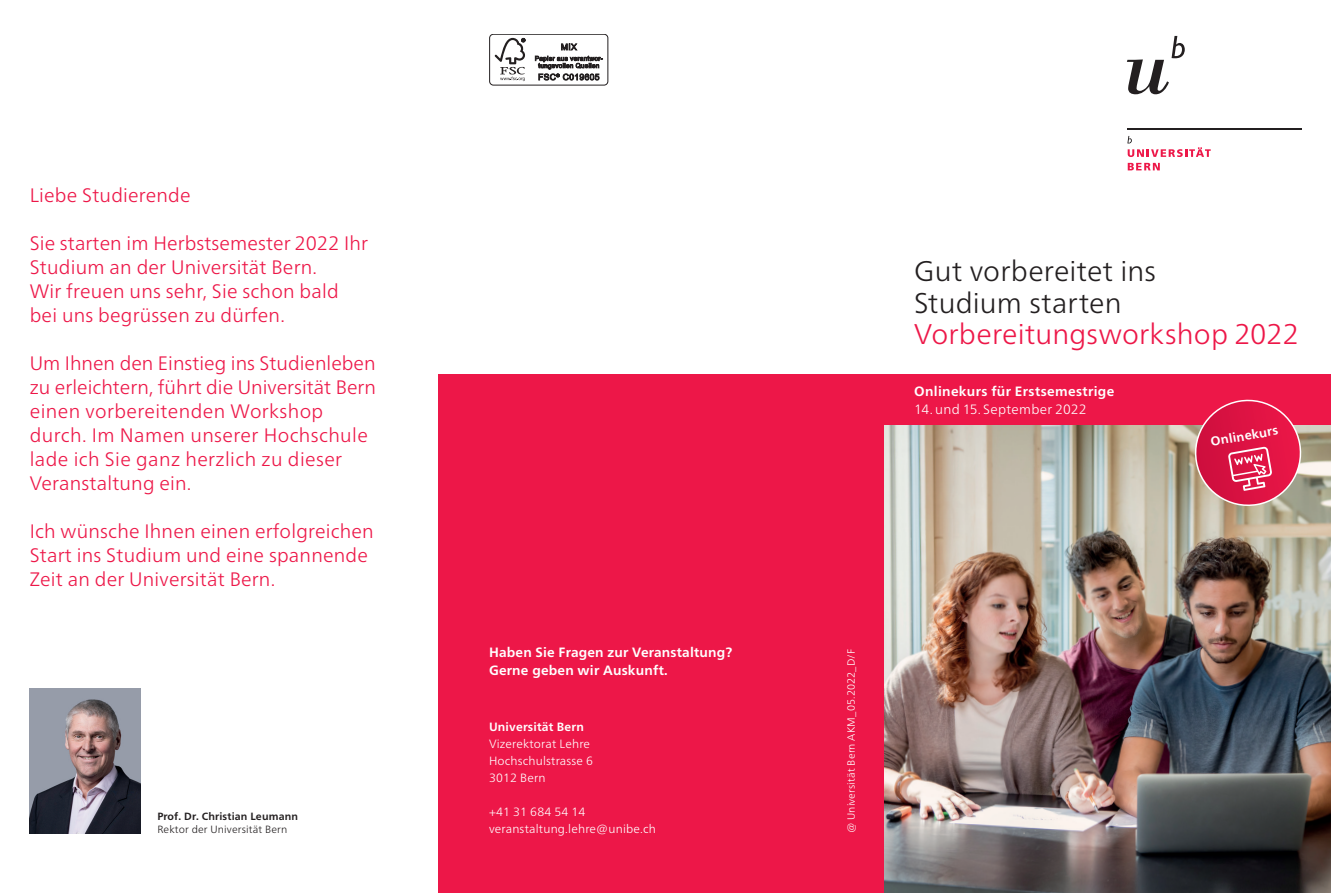
<style>
.page{position:relative;width:1331px;height:893px;background:#fff}
.page>*{position:absolute;margin:0;border:0;box-sizing:border-box;transform-origin:0 0}
.t1{font:300 28.5px/31.5px "Frutiger Neue LT Pro";letter-spacing:.005em;color:#231f20}
.t2{font:300 28.5px "Frutiger Neue LT Pro";letter-spacing:.005em;color:#ed1748}
.t3{font:300 19.5px/24px "Frutiger Neue LT Pro";letter-spacing:.01em;color:#ed1748}
.t4{font:700 13.5px/18px "Frutiger Neue LT Pro";letter-spacing:.015em;color:#fff}
.t5{font:300 13.5px "Frutiger Neue LT Pro";letter-spacing:.02em;color:#fff}
.t6{font:700 12.75px "Frutiger Neue LT Pro";color:#fff}
.t7{font:300 12px/17px "Frutiger Neue LT Pro";letter-spacing:.015em;color:#fff}
.t8{font:700 12px "Frutiger Neue LT Pro";letter-spacing:.015em;color:#fff}
.t9{font:300 10.5px "Frutiger Neue LT Pro";letter-spacing:.015em;color:#fff}
.t10{font:700 10.5px "Frutiger Neue LT Pro";letter-spacing:.015em;color:#231f20}
.t11{font:300 10.5px "Frutiger Neue LT Pro";letter-spacing:.015em;color:#231f20}
</style>
<div class="page">
<div style="left:489px;top:34px;width:119px;height:51px;border:1px solid #231f20;border-radius:4px"></div>
<svg style="left:495px;top:38px;width:30px;height:43px"></svg>
<svg style="left:535px;top:43px;width:68px;height:37px"></svg>
<div style="left:884px;top:374px;width:447px;height:51px;background:#ed1748"></div>
<div style="left:438px;top:374px;width:446px;height:519px;background:#ed1748"></div>
<img style="left:30px;top:689px;width:110px;height:144px">
<img style="left:884px;top:425px;width:447px;height:468px">
<svg style="left:1127px;top:36px;width:58px;height:58px"></svg>
<hr style="left:1127px;top:128px;width:174px;height:2px;background:#231f20">
<svg style="left:1127px;top:136px;width:84px;height:21px"></svg>
<svg style="left:1128px;top:163px;width:32px;height:7px"></svg>
<svg style="left:1191px;top:399px;width:114px;height:110px"></svg>
<p class="t3" style="left:30px;top:183px;width:162px">Liebe Studierende</p>
<p class="t3" style="left:30px;top:231px;width:340px">Sie starten im Herbstsemester 2022 Ihr Studium an der Universität Bern.<br>Wir freuen uns sehr, Sie schon bald bei uns begrüssen zu dürfen.</p>
<p class="t3" style="left:30px;top:351px;width:348px">Um Ihnen den Einstieg ins Studienleben zu erleichtern, führt die Universität Bern einen vorbereitenden Workshop durch. Im Namen unserer Hochschule lade ich Sie ganz herzlich zu dieser Veranstaltung ein.</p>
<p class="t3" style="left:30px;top:519px;width:345px">Ich wünsche Ihnen einen erfolgreichen<br>Start ins Studium und eine spannende<br>Zeit an der Universität Bern.</p>
<p class="t10" style="left:157px;top:810px;width:142px">Prof. Dr. Christian Leumann</p>
<p class="t11" style="left:157px;top:823px;width:131px">Rektor der Universität Bern</p>
<p class="t4" style="left:489px;top:643px;width:245px">Haben Sie Fragen zur Veranstaltung?<br>Gerne geben wir Auskunft.</p>
<p class="t8" style="left:489px;top:720px;width:96px">Universität Bern</p>
<p class="t7" style="left:489px;top:736px;width:106px">Vizerektorat Lehre<br>Hochschulstrasse 6<br>3012 Bern</p>
<p class="t7" style="left:489px;top:804px;width:168px">+41 31 684 54 14 veranstaltung.lehre@unibe.ch</p>
<h1 class="t1" style="left:914px;top:255px;width:243px">Gut vorbereitet ins<br>Studium starten</h1>
<h1 class="t2" style="left:914px;top:317px;width:386px">Vorbereitungsworkshop 2022</h1>
<p class="t4" style="left:914px;top:382px;width:202px">Onlinekurs für Erstsemestrige</p>
<p class="t5" style="left:914px;top:401px;width:174px">14. und 15. September 2022</p>
<p class="t6" style="left:1209px;top:434px;width:70px;rotate:-10deg">Onlinekurs</p>
<p class="t9" style="left:845px;top:833px;width:186px;rotate:-90deg">@ Universität Bern AKM_05.2022_D/F</p>
</div>
